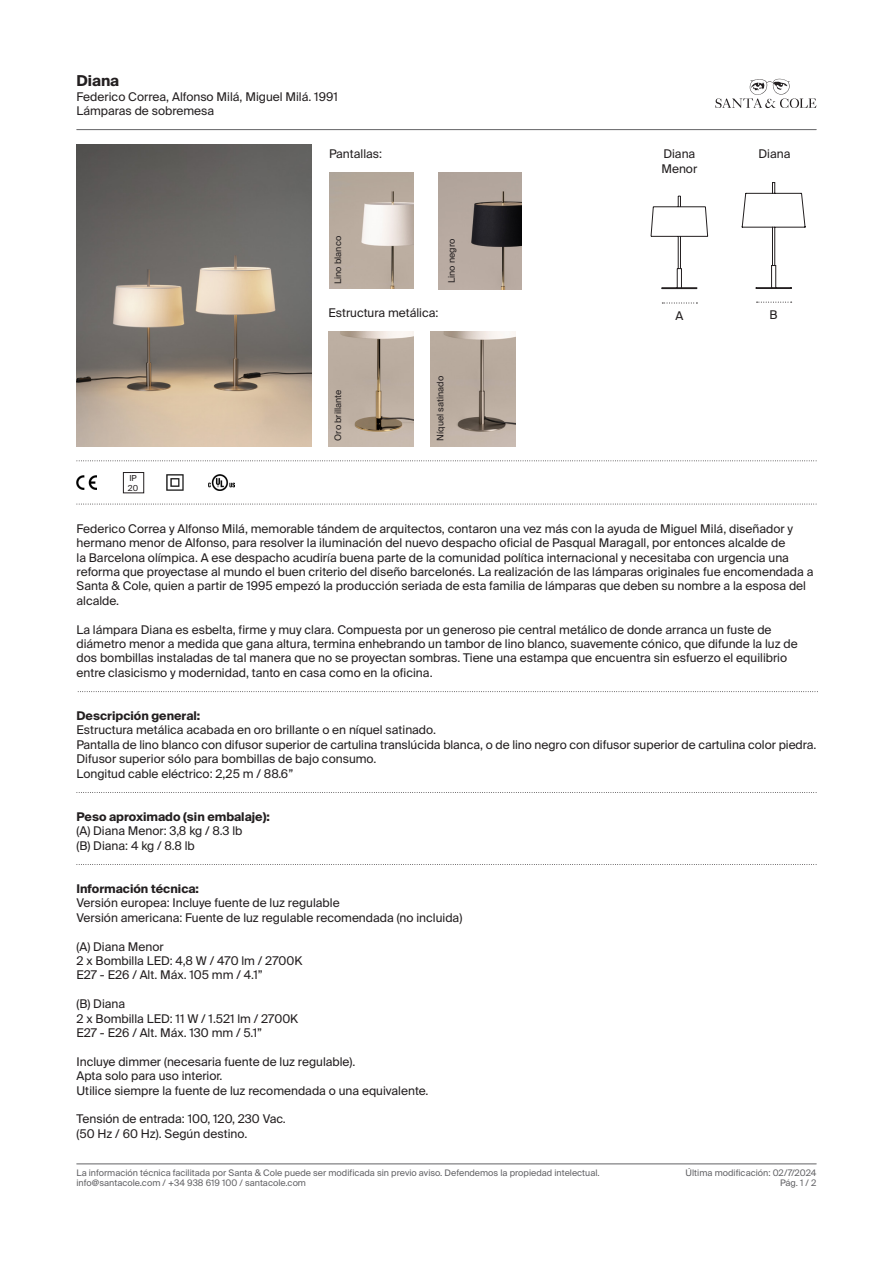
<style>
.page{position:relative;width:893px;height:1263px;background:#fff}
.page>*{position:absolute;margin:0;border:0;box-sizing:border-box;transform-origin:0 0}
.t1{font:700 15px "Suisse Intl";color:#231f20}
.t2{font:12px/14.4px "Suisse Intl";color:#231f20}
.t3{font:700 12px "Suisse Intl";color:#231f20}
.t4{font:9px "Suisse Intl";color:#636366}
.t5{font:9px "Suisse Intl";color:#231f20}
.t6{font:8.25px "Suisse Intl";color:#231f20}
.s1{font-weight:700}
</style>
<div class="page">
<svg style="left:715px;top:79px;width:101px;height:29px"></svg>
<hr style="left:77px;top:129px;width:739px;height:1px;background:#636366">
<hr style="left:77px;top:1163px;width:739px;height:1px;background:#636366">
<svg style="left:77px;top:460px;width:740px;height:1px"></svg>
<svg style="left:77px;top:504px;width:740px;height:1px"></svg>
<img style="left:77px;top:144px;width:234px;height:302px">
<img style="left:77px;top:475px;width:19px;height:14px">
<img style="left:208px;top:474px;width:27px;height:16px">
<div style="left:123px;top:472px;width:21px;height:21px;border:1px solid #231f20"></div>
<img style="left:167px;top:474px;width:17px;height:17px">
<svg style="left:77px;top:864px;width:740px;height:1px"></svg>
<svg style="left:78px;top:691px;width:740px;height:1px"></svg>
<svg style="left:77px;top:792px;width:740px;height:1px"></svg>
<img style="left:329px;top:173px;width:84px;height:115px">
<img style="left:438px;top:173px;width:84px;height:117px">
<img style="left:328px;top:331px;width:85px;height:116px">
<svg style="left:662px;top:303px;width:35px;height:1px"></svg>
<svg style="left:757px;top:302px;width:35px;height:1px"></svg>
<svg style="left:742px;top:182px;width:63px;height:107px"></svg>
<svg style="left:651px;top:196px;width:57px;height:93px"></svg>
<img style="left:431px;top:331px;width:85px;height:116px">
<p class="t1" style="left:77px;top:72px;width:44px">Diana</p>
<p class="t2" style="left:77px;top:89px;width:263px">Federico Correa, Alfonso Milá, Miguel Milá. 1991<br>Lámparas de sobremesa</p>
<p class="t2" style="left:329px;top:147px;width:54px">Pantallas:</p>
<p class="t2" style="left:758px;top:147px;width:33px">Diana</p>
<p class="t2" style="left:663px;top:147px;width:33px">Diana</p>
<p class="t2" style="left:661px;top:161px;width:37px">Menor</p>
<p class="t6" style="left:129px;top:473px;width:9px">IP</p>
<p class="t6" style="left:128px;top:483px;width:12px">20</p>
<p class="t5" style="left:333px;top:284px;width:50px;rotate:-90deg">Lino blanco</p>
<p class="t5" style="left:446px;top:283px;width:46px;rotate:-90deg">Lino negro</p>
<p class="t2" style="left:328px;top:305px;width:111px">Estructura metálica:</p>
<p class="t5" style="left:333px;top:441px;width:52px;rotate:-90deg">Oro brillante</p>
<p class="t5" style="left:435px;top:441px;width:66px;rotate:-90deg">Níquel satinado</p>
<p class="t2" style="left:675px;top:309px;width:9px">A</p>
<p class="t2" style="left:770px;top:308px;width:10px">B</p>
<p class="t2" style="left:77px;top:521px;width:738px">Federico Correa y Alfonso Milá, memorable tándem de arquitectos, contaron una vez más con la ayuda de Miguel Milá, diseñador y hermano menor de Alfonso, para resolver la iluminación del nuevo despacho oficial de Pasqual Maragall, por entonces alcalde de<br>la Barcelona olímpica. A ese despacho acudiría buena parte de la comunidad política internacional y necesitaba con urgencia una reforma que proyectase al mundo el buen criterio del diseño barcelonés. La realización de las lámparas originales fue encomendada a Santa &amp; Cole, quien a partir de 1995 empezó la producción seriada de esta familia de lámparas que deben su nombre a la esposa del alcalde.</p>
<p class="t2" style="left:77px;top:622px;width:723px">La lámpara Diana es esbelta, firme y muy clara. Compuesta por un generoso pie central metálico de donde arranca un fuste de diámetro menor a medida que gana altura, termina enhebrando un tambor de lino blanco, suavemente cónico, que difunde la luz de dos bombillas instaladas de tal manera que no se proyectan sombras. Tiene una estampa que encuentra sin esfuerzo el equilibrio entre clasicismo y modernidad, tanto en casa como en la oficina.</p>
<p class="t2" style="left:77px;top:709px;width:361px"><span class="s1">Descripción general:<br></span>Estructura metálica acabada en oro brillante o en níquel satinado.</p>
<p class="t2" style="left:77px;top:737px;width:741px">Pantalla de lino blanco con difusor superior de cartulina translúcida blanca, o de lino negro con difusor superior de cartulina color piedra.</p>
<p class="t2" style="left:77px;top:752px;width:301px">Difusor superior sólo para bombillas de bajo consumo.</p>
<p class="t2" style="left:77px;top:766px;width:218px">Longitud cable eléctrico: 2,25 m / 88.6”</p>
<p class="t3" style="left:77px;top:810px;width:195px">Peso aproximado (sin embalaje):</p>
<p class="t2" style="left:77px;top:824px;width:167px">(A) Diana Menor: 3,8 kg / 8.3 lb</p>
<p class="t2" style="left:77px;top:838px;width:120px">(B) Diana: 4 kg / 8.8 lb</p>
<p class="t3" style="left:77px;top:882px;width:124px">Información técnica:</p>
<p class="t2" style="left:77px;top:896px;width:265px">Versión europea: Incluye fuente de luz regulable</p>
<p class="t2" style="left:77px;top:910px;width:387px">Versión americana: Fuente de luz regulable recomendada (no incluida)</p>
<p class="t2" style="left:77px;top:939px;width:227px">(A) Diana Menor<br>2 x Bombilla LED: 4,8 W / 470 lm / 2700K</p>
<p class="t2" style="left:77px;top:968px;width:188px">E27 - E26 / Alt. Máx. 105 mm / 4.1”</p>
<p class="t2" style="left:77px;top:997px;width:223px">(B) Diana<br>2 x Bombilla LED: 11 W / 1.521 lm / 2700K</p>
<p class="t2" style="left:77px;top:1025px;width:187px">E27 - E26 / Alt. Máx. 130 mm / 5.1”</p>
<p class="t2" style="left:77px;top:1054px;width:280px">Incluye dimmer (necesaria fuente de luz regulable).</p>
<p class="t2" style="left:77px;top:1069px;width:147px">Apta solo para uso interior.</p>
<p class="t2" style="left:77px;top:1083px;width:354px">Utilice siempre la fuente de luz recomendada o una equivalente.</p>
<p class="t2" style="left:77px;top:1112px;width:211px">Tensión de entrada: 100, 120, 230 Vac.</p>
<p class="t2" style="left:77px;top:1126px;width:172px">(50 Hz / 60 Hz). Según destino.</p>
<p class="t4" style="left:77px;top:1167px;width:525px">La información técnica facilitada por Santa &amp; Cole puede ser modificada sin previo aviso. Defendemos la propiedad intelectual.</p>
<p class="t4" style="left:686px;top:1167px;width:132px">Última modificación: 02/7/2024</p>
<p class="t4" style="left:77px;top:1178px;width:231px">info@santacole.com / +34 938 619 100 / santacole.com</p>
<p class="t4" style="left:780px;top:1178px;width:38px">Pág. 1 / 2</p>
</div>
